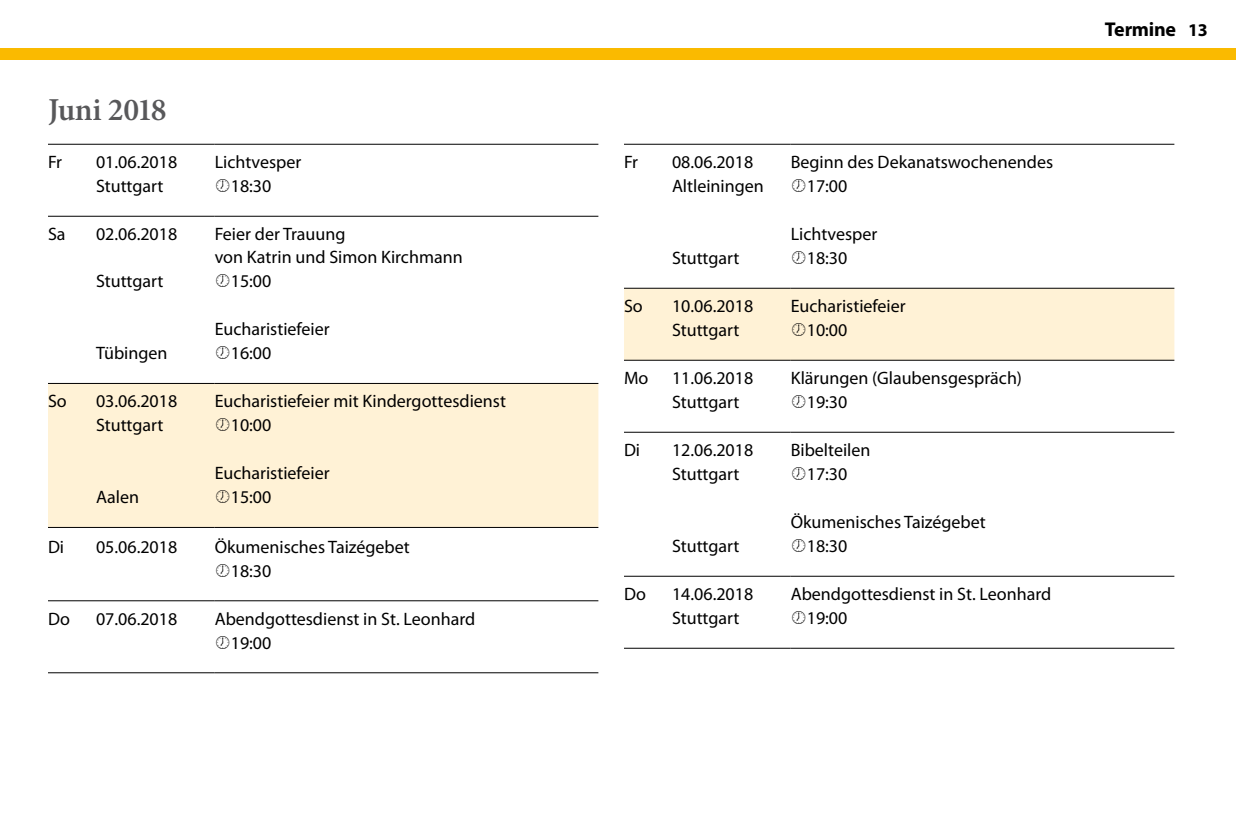
<style>
.page{position:relative;width:1236px;height:840px;background:#fff}
.page>*{position:absolute;margin:0;border:0;box-sizing:border-box;transform-origin:0 0}
.t1{font:600 32px "Minion Pro";letter-spacing:-.03em;color:#58585a}
.t2{font:700 20px "Myriad Pro";letter-spacing:-.015em;color:#000}
.t3{font:18px/24px "Myriad Pro";color:#000}
.t4{font:700 18px "Myriad Pro";color:#000}
</style>
<div class="page">
<hr style="left:624px;top:144px;width:48px;height:1px;background:#000">
<hr style="left:672px;top:144px;width:119px;height:1px;background:#000">
<hr style="left:791px;top:144px;width:383px;height:1px;background:#000">
<hr style="left:624px;top:360px;width:48px;height:1px;background:#000">
<hr style="left:672px;top:360px;width:119px;height:1px;background:#000">
<hr style="left:791px;top:360px;width:383px;height:1px;background:#000">
<hr style="left:624px;top:432px;width:48px;height:1px;background:#000">
<hr style="left:672px;top:432px;width:119px;height:1px;background:#000">
<hr style="left:791px;top:432px;width:383px;height:1px;background:#000">
<hr style="left:624px;top:576px;width:48px;height:1px;background:#000">
<hr style="left:672px;top:576px;width:119px;height:1px;background:#000">
<hr style="left:791px;top:576px;width:383px;height:1px;background:#000">
<hr style="left:624px;top:648px;width:48px;height:1px;background:#000">
<hr style="left:672px;top:648px;width:119px;height:1px;background:#000">
<hr style="left:791px;top:648px;width:383px;height:1px;background:#000">
<div style="left:48px;top:384px;width:550px;height:143px;background:#fff2d6"></div>
<hr style="left:48px;top:144px;width:48px;height:1px;background:#000">
<hr style="left:96px;top:144px;width:119px;height:1px;background:#000">
<hr style="left:215px;top:144px;width:383px;height:1px;background:#000">
<hr style="left:48px;top:216px;width:48px;height:1px;background:#000">
<hr style="left:96px;top:216px;width:119px;height:1px;background:#000">
<hr style="left:215px;top:216px;width:383px;height:1px;background:#000">
<hr style="left:48px;top:383px;width:48px;height:1px;background:#000">
<hr style="left:96px;top:383px;width:119px;height:1px;background:#000">
<hr style="left:215px;top:383px;width:383px;height:1px;background:#000">
<hr style="left:48px;top:527px;width:48px;height:1px;background:#000">
<hr style="left:96px;top:527px;width:119px;height:1px;background:#000">
<hr style="left:215px;top:527px;width:383px;height:1px;background:#000">
<hr style="left:48px;top:600px;width:48px;height:1px;background:#000">
<hr style="left:96px;top:600px;width:119px;height:1px;background:#000">
<hr style="left:215px;top:600px;width:383px;height:1px;background:#000">
<hr style="left:48px;top:672px;width:48px;height:1px;background:#000">
<hr style="left:96px;top:672px;width:119px;height:1px;background:#000">
<hr style="left:215px;top:672px;width:383px;height:1px;background:#000">
<div style="left:0;top:48px;width:1236px;height:12px;background:#faba00"></div>
<div style="left:624px;top:288px;width:550px;height:72px;background:#fff2d6"></div>
<svg style="left:216px;top:418px;width:13px;height:13px"></svg>
<svg style="left:216px;top:490px;width:13px;height:13px"></svg>
<h1 class="t1" style="left:48px;top:88px;width:120px">Juni 2018</h1>
<p class="t3" style="left:48px;top:150px;width:16px">Fr</p>
<p class="t3" style="left:96px;top:150px;width:83px">01.06.2018</p>
<p class="t3" style="left:215px;top:150px;width:88px">Lichtvesper</p>
<p class="t3" style="left:96px;top:174px;width:69px">Stuttgart</p>
<p class="t3" style="left:231px;top:174px;width:42px">18:30</p>
<p class="t3" style="left:48px;top:222px;width:19px">Sa</p>
<p class="t3" style="left:96px;top:222px;width:83px">02.06.2018</p>
<p class="t3" style="left:215px;top:222px;width:249px;line-height:23.2px">Feier der Trauung<br>von Katrin und Simon Kirchmann</p>
<p class="t3" style="left:96px;top:269px;width:69px">Stuttgart</p>
<p class="t3" style="left:231px;top:269px;width:42px">15:00</p>
<p class="t3" style="left:215px;top:317px;width:117px">Eucharistiefeier</p>
<p class="t3" style="left:96px;top:341px;width:73px">Tübingen</p>
<p class="t3" style="left:231px;top:341px;width:42px">16:00</p>
<p class="t3" style="left:48px;top:389px;width:20px">So</p>
<p class="t3" style="left:96px;top:389px;width:83px">03.06.2018</p>
<p class="t3" style="left:215px;top:389px;width:293px">Eucharistiefeier mit Kindergottesdienst</p>
<p class="t3" style="left:96px;top:413px;width:69px">Stuttgart</p>
<p class="t3" style="left:231px;top:413px;width:42px">10:00</p>
<p class="t3" style="left:215px;top:461px;width:117px">Eucharistiefeier</p>
<p class="t3" style="left:96px;top:485px;width:45px">Aalen</p>
<p class="t3" style="left:231px;top:485px;width:42px">15:00</p>
<p class="t3" style="left:48px;top:534px;width:18px">Di</p>
<p class="t3" style="left:96px;top:534px;width:83px">05.06.2018</p>
<p class="t3" style="left:231px;top:534px;width:181px;text-indent:-16px">Ökumenisches Taizégebet<br>18:30</p>
<p class="t3" style="left:48px;top:606px;width:23px">Do</p>
<p class="t3" style="left:96px;top:606px;width:83px">07.06.2018</p>
<p class="t3" style="left:231px;top:606px;width:246px;text-indent:-16px">Abendgottesdienst in St. Leonhard<br>19:00</p>
<p class="t3" style="left:624px;top:150px;width:16px">Fr</p>
<p class="t3" style="left:672px;top:150px;width:83px">08.06.2018</p>
<p class="t3" style="left:791px;top:150px;width:264px">Beginn des Dekanatswochenendes</p>
<p class="t3" style="left:672px;top:174px;width:93px">Altleiningen</p>
<p class="t3" style="left:807px;top:174px;width:42px">17:00</p>
<p class="t3" style="left:791px;top:222px;width:88px">Lichtvesper</p>
<p class="t3" style="left:672px;top:246px;width:69px">Stuttgart</p>
<p class="t3" style="left:807px;top:246px;width:42px">18:30</p>
<p class="t3" style="left:624px;top:294px;width:20px">So</p>
<p class="t3" style="left:672px;top:294px;width:83px">10.06.2018</p>
<p class="t3" style="left:791px;top:294px;width:117px">Eucharistiefeier</p>
<p class="t3" style="left:672px;top:318px;width:69px">Stuttgart</p>
<p class="t3" style="left:807px;top:318px;width:42px">10:00</p>
<p class="t3" style="left:624px;top:366px;width:26px">Mo</p>
<p class="t3" style="left:672px;top:366px;width:83px">11.06.2018</p>
<p class="t3" style="left:791px;top:366px;width:233px">Klärungen (Glaubensgespräch)</p>
<p class="t3" style="left:672px;top:390px;width:69px">Stuttgart</p>
<p class="t3" style="left:807px;top:390px;width:42px">19:30</p>
<p class="t3" style="left:624px;top:438px;width:18px">Di</p>
<p class="t3" style="left:672px;top:438px;width:83px">12.06.2018</p>
<p class="t3" style="left:791px;top:438px;width:81px">Bibelteilen</p>
<p class="t3" style="left:672px;top:462px;width:69px">Stuttgart</p>
<p class="t3" style="left:807px;top:462px;width:42px">17:30</p>
<p class="t3" style="left:791px;top:510px;width:197px">Ökumenisches Taizégebet</p>
<p class="t3" style="left:672px;top:534px;width:69px">Stuttgart</p>
<p class="t3" style="left:807px;top:534px;width:42px">18:30</p>
<p class="t3" style="left:624px;top:582px;width:23px">Do</p>
<p class="t3" style="left:672px;top:582px;width:83px">14.06.2018</p>
<p class="t3" style="left:791px;top:582px;width:262px">Abendgottesdienst in St. Leonhard</p>
<p class="t3" style="left:672px;top:606px;width:69px">Stuttgart</p>
<p class="t3" style="left:807px;top:606px;width:42px">19:00</p>
<p class="t2" style="left:1105px;top:16px;width:73px">Termine</p>
<p class="t4" style="left:1188px;top:18px;width:21px">13</p>
</div>
